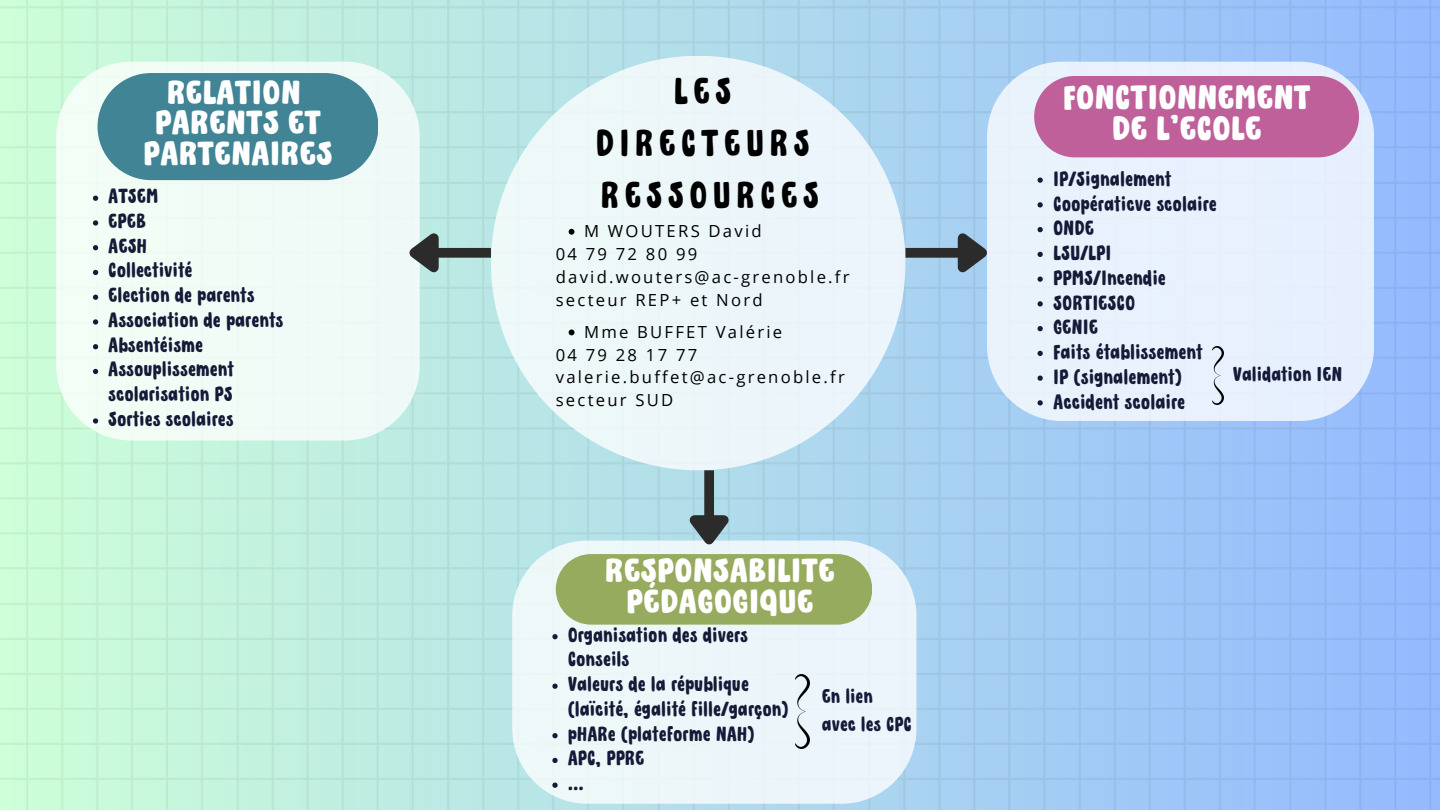
<style>
.page{position:relative;width:1440px;height:810px;background:#fff}
.page>*{position:absolute;margin:0;border:0;box-sizing:border-box;transform-origin:0 0}
.t1{font:37.6px/52.1px "DONGTAO";letter-spacing:.135em;color:#000;text-align:center}
.t2{font:700 33.9px/31.1px "DONGTAO";color:#fff;text-align:center}
.t3{font:700 33.6px/30.8px "DONGTAO";color:#fff;text-align:center}
.t4{font:20.7px "DONGTAO";color:#141a37}
.t5{font:20.5px/24.8px "DONGTAO";color:#141a37}
.t6{font:20px/27.8px "DONGTAO";color:#141a37}
.t7{font:16.7px "Open Sans";letter-spacing:.135em;color:#000}
</style>
<div class="page">
<img style="left:0;top:0;width:1440px;height:810px">
<div style="left:491px;top:56px;width:415px;height:414px;background:#ecf6fa;border-radius:50%"></div>
<div style="left:56px;top:62px;width:364px;height:379px;background:#f1fbf7;border-radius:75px"></div>
<div style="left:512px;top:541px;width:404px;height:263px;background:#ecf6fa;border-radius:75px"></div>
<div style="left:987px;top:62px;width:387px;height:359px;background:#e8f1fd;border-radius:75px"></div>
<div style="left:436px;top:248px;width:55px;height:10px;background:#2b2b2b"></div>
<svg style="left:409px;top:219px;width:38px;height:62px"></svg>
<div style="left:704px;top:470px;width:10px;height:48px;background:#2b2b2b"></div>
<div style="left:906px;top:248px;width:54px;height:10px;background:#2b2b2b"></div>
<svg style="left:949px;top:225px;width:38px;height:62px;background:#7b95ac"></svg>
<svg style="left:98px;top:73px;width:280px;height:107px;background:#4e8d9d"></svg>
<svg style="left:556px;top:506px;width:316px;height:119px;background:#a6bf98"></svg>
<div style="left:1034px;top:76px;width:325px;height:81px;background:#bf609b"></div>
<img style="left:1212px;top:346px;width:11px;height:59px">
<img style="left:796px;top:675px;width:13px;height:74px">
<svg style="left:569px;top:229px;width:6px;height:6px"></svg>
<svg style="left:569px;top:330px;width:6px;height:5px"></svg>
<svg style="left:1038px;top:178px;width:5px;height:5px"></svg>
<svg style="left:1038px;top:202px;width:5px;height:6px"></svg>
<svg style="left:1038px;top:227px;width:5px;height:5px"></svg>
<svg style="left:1038px;top:252px;width:5px;height:5px"></svg>
<svg style="left:1038px;top:277px;width:5px;height:5px"></svg>
<svg style="left:1038px;top:301px;width:5px;height:6px"></svg>
<svg style="left:1038px;top:326px;width:5px;height:5px"></svg>
<svg style="left:1038px;top:351px;width:5px;height:5px"></svg>
<svg style="left:1038px;top:376px;width:5px;height:5px"></svg>
<svg style="left:1038px;top:400px;width:5px;height:6px"></svg>
<svg style="left:552px;top:634px;width:6px;height:5px"></svg>
<svg style="left:552px;top:684px;width:6px;height:5px"></svg>
<svg style="left:552px;top:733px;width:6px;height:5px"></svg>
<svg style="left:552px;top:758px;width:6px;height:5px"></svg>
<svg style="left:552px;top:783px;width:6px;height:5px"></svg>
<svg style="left:93px;top:196px;width:5px;height:5px"></svg>
<svg style="left:93px;top:220px;width:5px;height:6px"></svg>
<svg style="left:93px;top:245px;width:5px;height:5px"></svg>
<svg style="left:93px;top:270px;width:5px;height:5px"></svg>
<svg style="left:93px;top:295px;width:5px;height:5px"></svg>
<svg style="left:93px;top:319px;width:5px;height:6px"></svg>
<svg style="left:93px;top:344px;width:5px;height:5px"></svg>
<svg style="left:93px;top:369px;width:5px;height:5px"></svg>
<svg style="left:93px;top:418px;width:5px;height:6px"></svg>
<p class="t3" style="left:143px;top:80px;width:191px">RELATION<br>PARENTS ET<br>PARTENAIRES</p>
<p class="t5" style="left:108px;top:186px;width:52px">ATSEM</p>
<p class="t5" style="left:108px;top:210px;width:39px">EPEB</p>
<p class="t5" style="left:108px;top:235px;width:40px">AESH</p>
<p class="t5" style="left:108px;top:260px;width:86px">Collectivité</p>
<p class="t5" style="left:108px;top:285px;width:148px">Election de parents</p>
<p class="t5" style="left:108px;top:309px;width:177px">Association de parents</p>
<p class="t5" style="left:108px;top:334px;width:96px">Absentéisme</p>
<p class="t5" style="left:108px;top:359px;width:127px">Assouplissement scolarisation PS</p>
<p class="t5" style="left:108px;top:408px;width:127px">Sorties scolaires</p>
<p class="t1" style="left:595px;top:69px;width:225px">LES<br>DIRECTEURS<br>RESSOURCES</p>
<p class="t7" style="left:584px;top:219px;width:179px">M WOUTERS David</p>
<p class="t7" style="left:556px;top:242px;width:143px">04 79 72 80 99</p>
<p class="t7" style="left:556px;top:265px;width:295px">david.wouters@ac-grenoble.fr</p>
<p class="t7" style="left:556px;top:288px;width:208px">secteur REP+ et Nord</p>
<p class="t7" style="left:584px;top:320px;width:200px">Mme BUFFET Valérie</p>
<p class="t7" style="left:556px;top:343px;width:143px">04 79 28 17 77</p>
<p class="t7" style="left:556px;top:366px;width:291px">valerie.buffet@ac-grenoble.fr</p>
<h3 class="t7" style="left:556px;top:388px;width:119px">secteur SUD</h3>
<h1 class="t3" style="left:605px;top:558px;width:232px">RESPONSABILITE<br>PÉDAGOGIQUE</h1>
<p class="t5" style="left:568px;top:624px;width:182px">Organisation des divers<br>Conseils</p>
<p class="t5" style="left:568px;top:674px;width:223px">Valeurs de la république (laïcité, égalité fille/garçon)</p>
<p class="t5" style="left:568px;top:723px;width:188px">pHARe (plateforme NAH)</p>
<p class="t5" style="left:568px;top:748px;width:78px">APC, PPRE</p>
<h4 class="t5" style="left:568px;top:773px;width:18px">...</h4>
<h4 class="t6" style="left:822px;top:684px;width:91px">En lien avec les CPC</h4>
<p class="t2" style="left:1063px;top:85px;width:249px">FONCTIONNEMENT<br>DE L’ECOLE</p>
<p class="t4" style="left:1053px;top:170px;width:120px">IP/Signalement</p>
<p class="t4" style="left:1053px;top:195px;width:165px">Coopératicve scolaire</p>
<p class="t4" style="left:1053px;top:220px;width:42px">ONDE</p>
<p class="t4" style="left:1053px;top:244px;width:60px">LSU/LPI</p>
<p class="t4" style="left:1053px;top:269px;width:114px">PPMS/Incendie</p>
<p class="t4" style="left:1053px;top:294px;width:84px">SORTIESCO</p>
<p class="t4" style="left:1053px;top:319px;width:46px">GENIE</p>
<h3 class="t4" style="left:1053px;top:343px;width:151px">Faits établissement</h3>
<p class="t4" style="left:1053px;top:368px;width:130px">IP (signalement)</p>
<p class="t4" style="left:1053px;top:393px;width:134px">Accident scolaire</p>
<p class="t6" style="left:1233px;top:362px;width:111px">Validation IEN</p>
</div>
